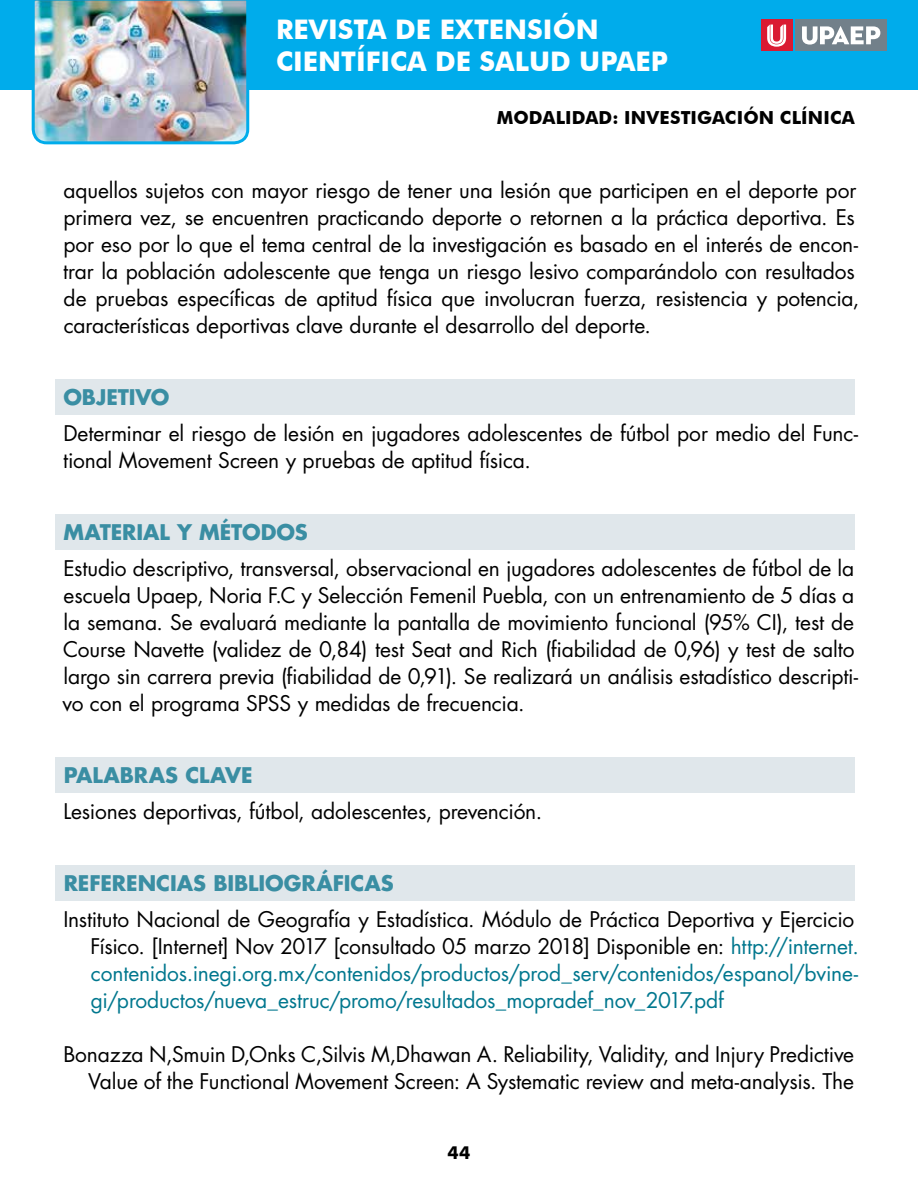
<style>
.page{position:relative;width:918px;height:1188px;background:#fff}
.page>*{position:absolute;margin:0;border:0;box-sizing:border-box;transform-origin:0 0}
.t1{font:700 27px/32.4px "Futura BT";color:#fff}
.t2{font:21px/27px "Futura Std";letter-spacing:-.005em;color:#000}
.t3{font:21px/27px "Futura Std";letter-spacing:-.01em;color:#00778e}
.t4{font:700 21px "Futura Std";color:#3a8ea3}
.t5{font:700 18px "Futura BT";letter-spacing:.01em;color:#000}
.s1{color:#000}
</style>
<div class="page">
<div style="left:0;top:0;width:918px;height:90px;background:#00aceb"></div>
<img style="left:31px;top:0;width:219px;height:145px">
<div style="left:796px;top:20px;width:91px;height:31px;background:#72808a"></div>
<svg style="left:802px;top:26px;width:78px;height:19px"></svg>
<div style="left:761px;top:20px;width:31px;height:31px;background:#da1a32"></div>
<svg style="left:767px;top:25px;width:19px;height:22px"></svg>
<div style="left:56px;top:379px;width:799px;height:36px;background:#e0e7eb"></div>
<div style="left:56px;top:514px;width:799px;height:36px;background:#e0e7eb"></div>
<div style="left:56px;top:757px;width:799px;height:36px;background:#e0e7eb"></div>
<div style="left:56px;top:865px;width:799px;height:36px;background:#e0e7eb"></div>
<p class="t1" style="left:276px;top:13px;width:393px">REVISTA DE EXTENSIÓN<br>CIENTÍFICA DE SALUD UPAEP</p>
<p class="t5" style="left:497px;top:107px;width:360px">MODALIDAD: INVESTIGACIÓN CLÍNICA</p>
<p class="t2" style="left:63px;top:177px;width:798px">aquellos sujetos con mayor riesgo de tener una lesión que participen en el deporte por primera vez, se encuentren practicando deporte o retornen a la práctica deportiva. Es por eso por lo que el tema central de la investigación es basado en el interés de encon&shy;trar la población adolescente que tenga un riesgo lesivo comparándolo con resultados de pruebas específicas de aptitud física que involucran fuerza, resistencia y potencia, características deportivas clave durante el desarrollo del deporte.</p>
<p class="t4" style="left:63px;top:383px;width:108px">OBJETIVO</p>
<p class="t2" style="left:63px;top:420px;width:796px">Determinar el riesgo de lesión en jugadores adolescentes de fútbol por medio del Func&shy;tional Movement Screen y pruebas de aptitud física.</p>
<p class="t4" style="left:64px;top:518px;width:246px">MATERIAL Y MÉTODOS</p>
<p class="t2" style="left:62px;top:555px;width:797px">Estudio descriptivo, transversal, observacional en jugadores adolescentes de fútbol de la escuela Upaep, Noria F.C y Selección Femenil Puebla, con un entrenamiento de 5 días a la semana. Se evaluará mediante la pantalla de movimiento funcional (95% CI), test de Course Navette (validez de 0,84) test Seat and Rich (fiabilidad de 0,96) y test de salto largo sin carrera previa (fiabilidad de 0,91). Se realizará un análisis estadístico descripti&shy;vo con el programa SPSS y medidas de frecuencia.</p>
<p class="t4" style="left:64px;top:761px;width:190px">PALABRAS CLAVE</p>
<p class="t2" style="left:63px;top:798px;width:480px">Lesiones deportivas, fútbol, adolescentes, prevención.</p>
<p class="t4" style="left:64px;top:869px;width:332px">REFERENCIAS BIBLIOGRÁFICAS</p>
<p class="t3" style="left:90px;top:906px;width:770px;text-indent:-27px"><span class="s1">Instituto Nacional de Geografía y Estadística. Módulo de Práctica Deportiva y Ejercicio Físico. [Internet] Nov 2017 [consultado 05 marzo 2018] Disponible en:</span> http://internet. contenidos.inegi.org.mx/contenidos/productos/prod_serv/contenidos/espanol/bvine&shy;gi/productos/nueva_estruc/promo/resultados_mopradef_nov_2017.pdf</p>
<p class="t2" style="left:63px;top:1041px;width:792px;text-align:right">Bonazza N,Smuin D,Onks C,Silvis M,Dhawan A. Reliability, Validity, and Injury Predictive<br>Value of the Functional Movement Screen: A Systematic review and meta-analysis. The</p>
<p class="t5" style="left:448px;top:1142px;width:24px">44</p>
</div>
